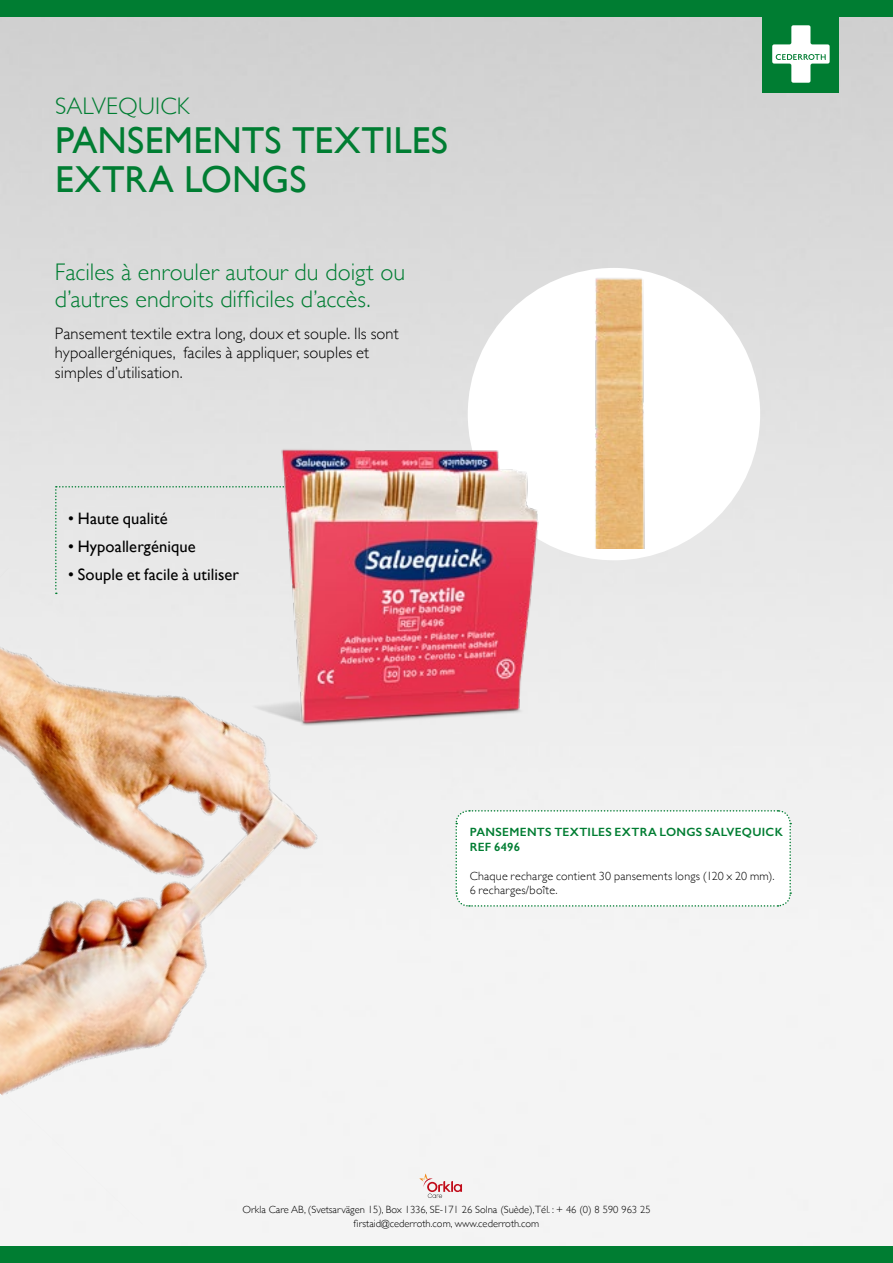
<style>
.page{position:relative;width:893px;height:1263px;background:#fff}
.page>*{position:absolute;margin:0;border:0;box-sizing:border-box;transform-origin:0 0}
.t1{font:37.5px/39px "Gill Sans";letter-spacing:.005em;color:#007d32}
.t2{font:300 24px/27px "Gill Sans";color:#007d32}
.t3{font:300 16.5px/19.5px "Gill Sans";letter-spacing:.005em;color:#000}
.t4{font:16.5px "Gill Sans";letter-spacing:.005em;color:#000}
.t5{font:300 12px/14.4px "Gill Sans";letter-spacing:.02em;color:#000}
.t6{font:600 12px/14.4px "Gill Sans";letter-spacing:.025em;color:#007d32}
.t7{font:300 10.5px/14.4px "Gill Sans";color:#000;text-align:center}
</style>
<div class="page">
<img style="left:0;top:17px;width:893px;height:1229px">
<div style="left:0;top:0;width:893px;height:17px;background:#007d32"></div>
<div style="left:763px;top:16px;width:76px;height:76px;background:#007d32"></div>
<svg style="left:772px;top:25px;width:58px;height:58px"></svg>
<div style="left:0;top:1246px;width:893px;height:17px;background:#007d32"></div>
<svg style="left:506px;top:809px;width:286px;height:98px"></svg>
<div style="left:55px;top:486px;width:176px;height:58px;background:#e6e6e6"></div>
<div style="left:468px;top:268px;width:292px;height:292px;background:#fff;border-radius:50%"></div>
<img style="left:553px;top:276px;width:137px;height:273px">
<img style="left:231px;top:420px;width:331px;height:356px">
<img style="left:0;top:544px;width:506px;height:683px">
<h2 class="t2" style="left:55px;top:92px;width:136px">SALVEQUICK</h2>
<h1 class="t1" style="left:55px;top:121px;width:394px">PANSEMENTS TEXTILES<br>EXTRA LONGS</h1>
<h2 class="t2" style="left:55px;top:258px;width:352px">Faciles à enrouler autour du doigt ou d’autres endroits difficiles d’accès.</h2>
<h3 class="t3" style="left:55px;top:323px;width:345px">Pansement textile extra long, doux et souple. Ils sont hypoallergéniques, faciles à appliquer, souples et simples d’utilisation.</h3>
<h3 class="t4" style="left:68px;top:508px;width:101px">• Haute qualité</h3>
<h3 class="t4" style="left:68px;top:537px;width:129px">• Hypoallergénique</h3>
<h3 class="t4" style="left:68px;top:565px;width:173px">• Souple et facile à utiliser</h3>
<p class="t6" style="left:470px;top:825px;width:315px">PANSEMENTS TEXTILES EXTRA LONGS SALVEQUICK<br>REF 6496</p>
<p class="t5" style="left:470px;top:868px;width:306px">Chaque recharge contient 30 pansements longs (120 x 20 mm).<br>6 recharges/boîte.</p>
<p class="t7" style="left:242px;top:1202px;width:410px">Orkla Care AB, (Svetsarvägen 15), Box 1336, SE-171 26 Solna (Suède),Tél. : + 46 (0) 8 590 963 25 firstaid@cederroth.com, www.cederroth.com</p>
</div>
